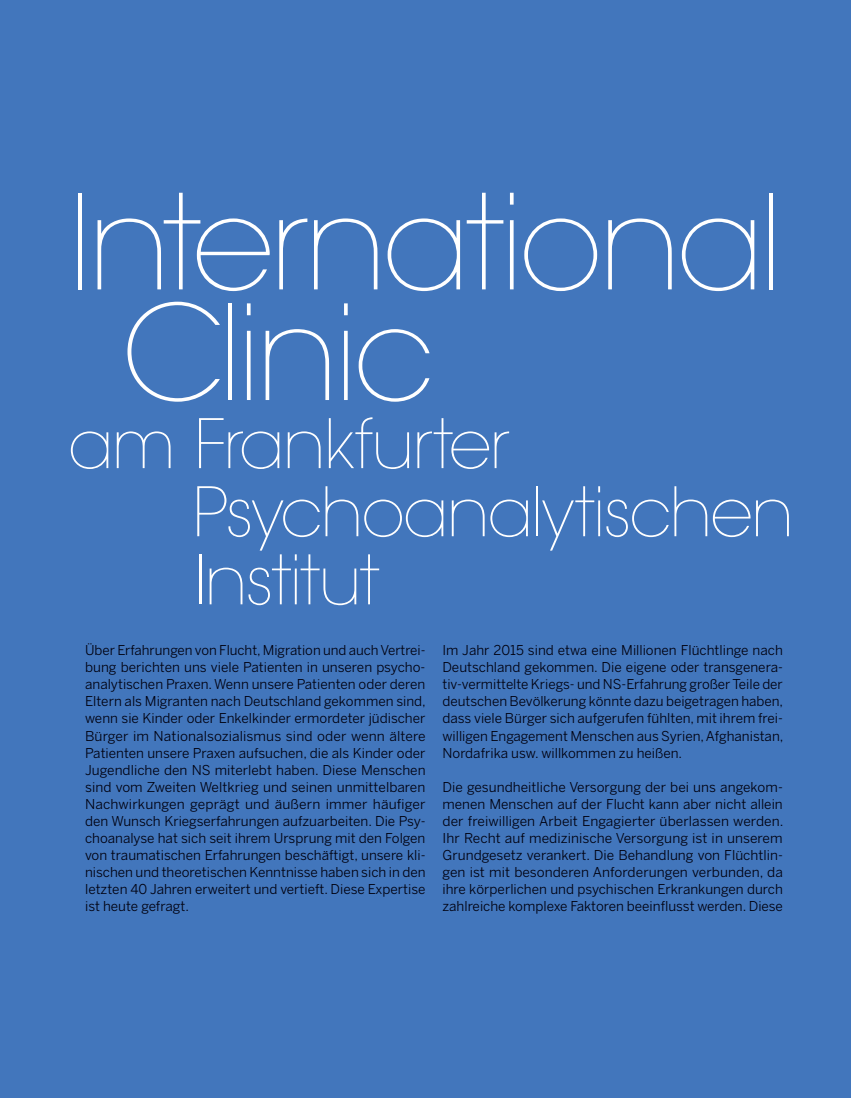
<style>
.page{position:relative;width:851px;height:1098px;background:#fff}
.page>*{position:absolute;margin:0;border:0;box-sizing:border-box;transform-origin:0 0}
.t1{font:200 130.5px/110.6px "ITC Avant Garde Pro";letter-spacing:-.04em;color:#fff}
.t2{font:200 67.5px/68.1px "ITC Avant Garde Pro";letter-spacing:-.03em;color:#fff}
.t3{font:13.5px/17px "Benton Sans";color:#00000e;text-align:justify}
</style>
<div class="page">
<div style="left:0;top:0;width:850px;height:1097px;background:#4276bc"></div>
<h1 class="t1" style="left:122px;top:187px;width:662px;text-indent:-54px">International<br>Clinic</h1>
<h2 class="t2" style="left:193px;top:409px;width:602px;text-indent:-125px">am Frankfurter<br>Psychoanalytischen<br>Institut</h2>
<p class="t3" style="left:442px;top:641px;width:342px">Im Jahr 2015 sind etwa eine Millionen Flüchtlinge nach Deutschland gekommen. Die eigene oder transgenera&shy;tiv-vermittelte Kriegs- und NS-Erfahrung großer Teile der deutschen Bevölkerung könnte dazu beigetragen haben, dass viele Bürger sich aufgerufen fühlten, mit ihrem frei&shy;willigen Engagement Menschen aus Syrien, Afghanistan, Nordafrika usw. willkommen zu heißen.</p>
<p class="t3" style="left:442px;top:777px;width:342px">Die gesundheitliche Versorgung der bei uns angekom&shy;menen Menschen auf der Flucht kann aber nicht allein der freiwilligen Arbeit Engagierter überlassen werden.<br>Ihr Recht auf medizinische Versorgung ist in unserem Grundgesetz verankert. Die Behandlung von Flüchtlin&shy;gen ist mit besonderen Anforderungen verbunden, da ihre körperlichen und psychischen Erkrankungen durch zahlreiche komplexe Faktoren beeinflusst werden. Diese</p>
<p class="t3" style="left:85px;top:641px;width:342px">Über Erfahrungen von Flucht, Migration und auch Vertrei&shy;bung berichten uns viele Patienten in unseren psycho&shy;analytischen Praxen. Wenn unsere Patienten oder deren Eltern als Migranten nach Deutschland gekommen sind, wenn sie Kinder oder Enkelkinder ermordeter jüdischer Bürger im Nationalsozialismus sind oder wenn ältere Patienten unsere Praxen aufsuchen, die als Kinder oder Jugendliche den NS miterlebt haben. Diese Menschen sind vom Zweiten Weltkrieg und seinen unmittelbaren Nachwirkungen geprägt und äußern immer häufiger den Wunsch Kriegserfahrungen aufzuarbeiten. Die Psy&shy;choanalyse hat sich seit ihrem Ursprung mit den Folgen von traumatischen Erfahrungen beschäftigt, unsere kli&shy;nischen und theoretischen Kenntnisse haben sich in den letzten 40 Jahren erweitert und vertieft. Diese Expertise ist heute gefragt.</p>
</div>
